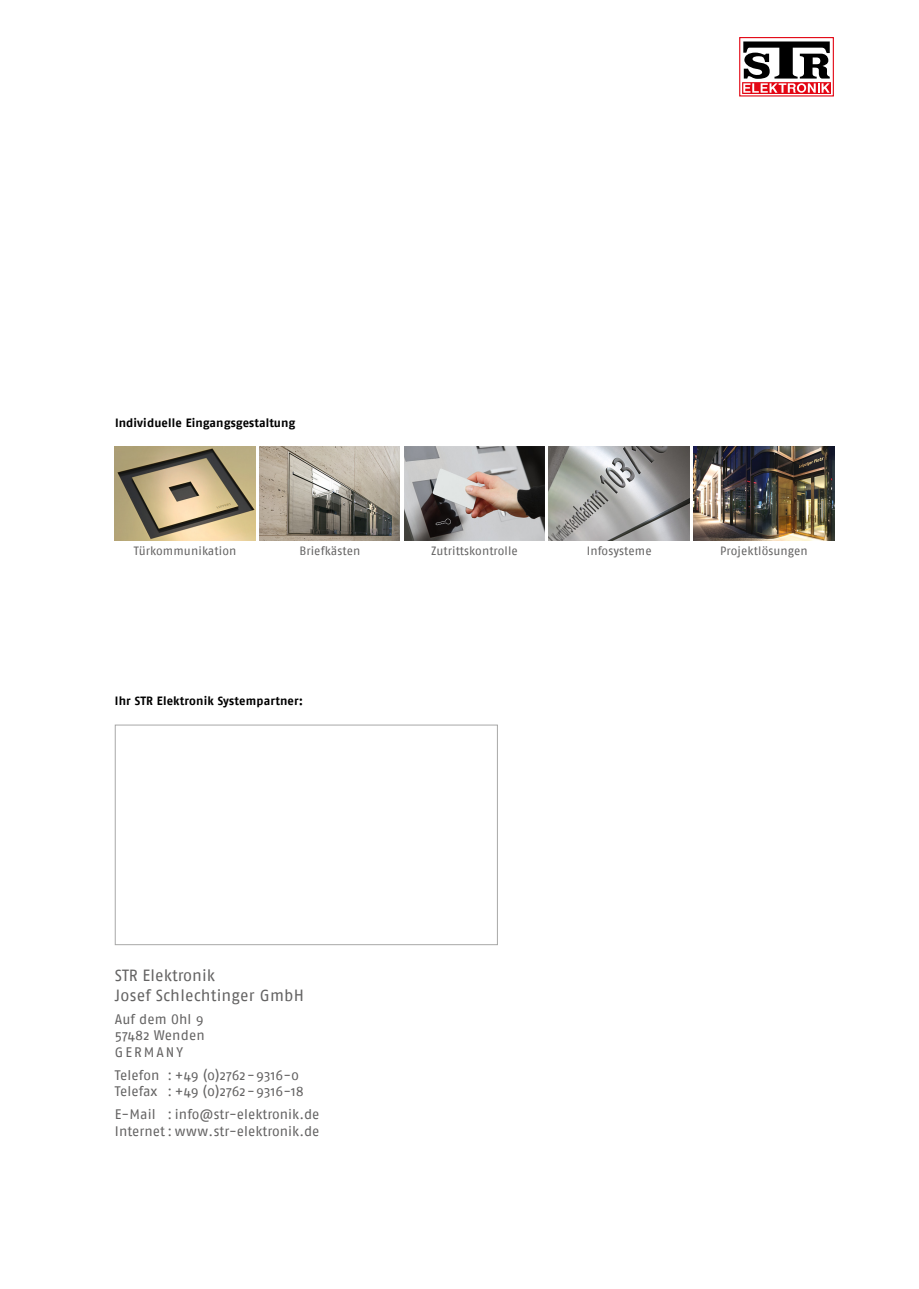
<style>
.page{position:relative;width:919px;height:1289px;background:#fff}
.page>*{position:absolute;margin:0;border:0;box-sizing:border-box;transform-origin:0 0}
.t1{font:16.2px/19.5px "Fago No";letter-spacing:.005em;color:#646363}
.t2{font:13.8px/16.5px "Fago No";letter-spacing:.005em;color:#646363}
.t3{font:12px "Fago No";letter-spacing:.005em;color:#646363}
.t4{font:12px "Fago No Bold Tf";letter-spacing:.01em;color:#000}
</style>
<div class="page">
<img style="left:115px;top:446px;width:140px;height:94px">
<img style="left:404px;top:446px;width:140px;height:94px">
<img style="left:549px;top:446px;width:140px;height:94px">
<img style="left:693px;top:446px;width:141px;height:94px">
<img style="left:259px;top:446px;width:141px;height:94px">
<div style="left:115px;top:724px;width:382px;height:221px;border:1px solid #a8a8a7"></div>
<div style="left:739px;top:37px;width:94px;height:59px;border:1px solid #e30613"></div>
<div style="left:742px;top:82px;width:88px;height:12px;border:2px solid #e30613"></div>
<svg style="left:743px;top:41px;width:86px;height:52px"></svg>
<p class="t4" style="left:115px;top:415px;width:182px">Individuelle Eingangsgestaltung</p>
<p class="t3" style="left:134px;top:544px;width:104px">Türkommunikation</p>
<p class="t3" style="left:299px;top:544px;width:62px">Briefkästen</p>
<p class="t3" style="left:431px;top:544px;width:88px">Zutrittskontrolle</p>
<p class="t3" style="left:586px;top:544px;width:66px">Infosysteme</p>
<p class="t3" style="left:720px;top:544px;width:89px">Projektlösungen</p>
<p class="t4" style="left:115px;top:693px;width:190px">Ihr STR Elektronik Systempartner:</p>
<p class="t1" style="left:115px;top:965px;width:191px">STR Elektronik<br>Josef Schlechtinger GmbH</p>
<p class="t2" style="left:115px;top:1010px;width:91px;text-align:justify">Auf dem Ohl 9<br>57482 Wenden GERMANY</p>
<p class="t2" style="left:115px;top:1066px;width:190px">Telefon : +49 (0)2762-9316-0<br>Telefax : +49 (0)2762-9316-18</p>
<p class="t2" style="left:115px;top:1106px;width:206px">E-Mail : info@str-elektronik.de<br>Internet : www.str-elektronik.de</p>
</div>
